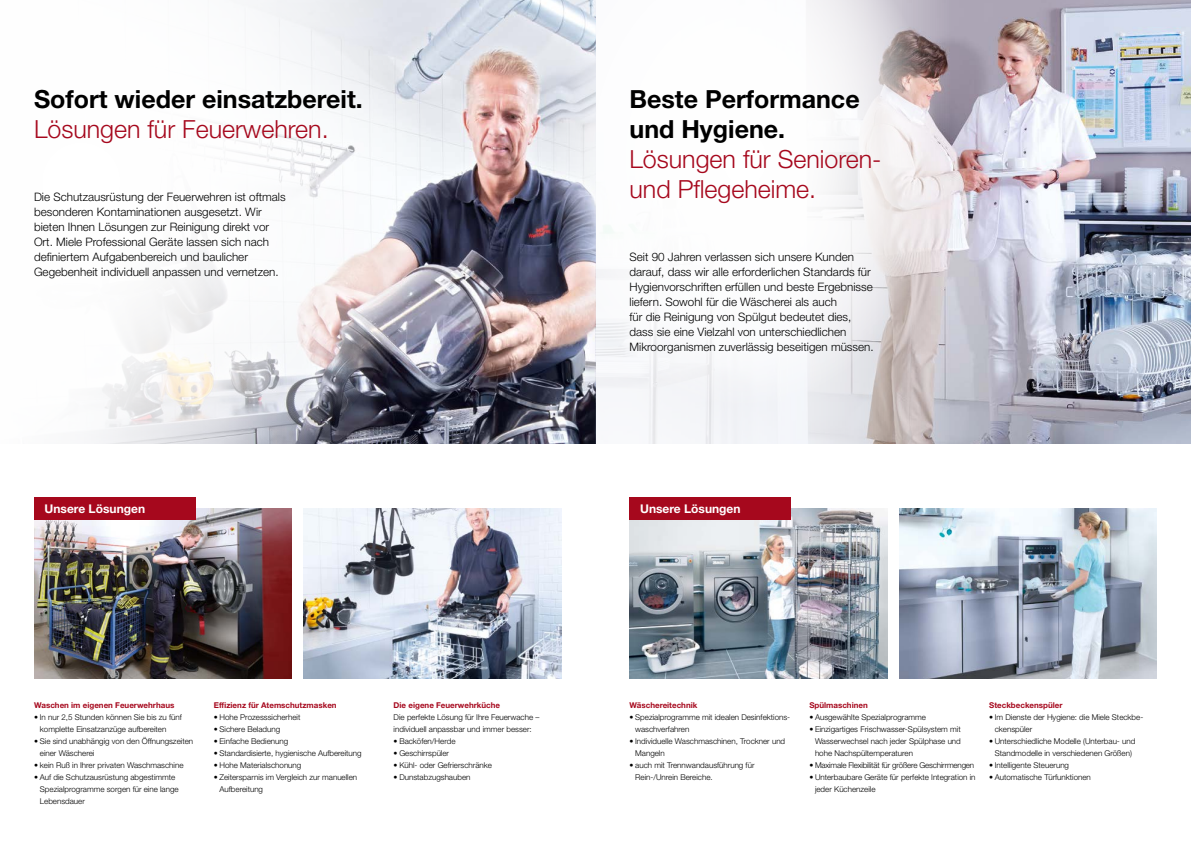
<style>
.page{position:relative;width:1191px;height:842px;background:#fff}
.page>*{position:absolute;margin:0;border:0;box-sizing:border-box;transform-origin:0 0}
.t1{font:300 25px/30px "Helvetica Neue LT Std";color:#a6081d}
.t2{font:700 25px/30px "Helvetica Neue LT Std";color:#000}
.t3{font:700 12px "Helvetica Neue LT Std";color:#fff}
.t4{font:300 11.6px/15.1px "Helvetica Neue LT Std";color:#000}
.t5{font:300 8px/12px "Helvetica Neue LT Std";color:#000}
.t6{font:700 8px "Helvetica Neue LT Std";color:#a6081d}
.t7{font:300 8px "Helvetica Neue LT Std";letter-spacing:-.02em;color:#000}
</style>
<div class="page">
<img style="left:432px;top:0;width:163px;height:444px">
<img style="left:304px;top:508px;width:257px;height:170px">
<img style="left:34px;top:533px;width:258px;height:145px">
<svg style="left:34px;top:0;width:398px;height:533px"></svg>
<div style="left:34px;top:498px;width:161px;height:22px;background:#a6081d"></div>
<img style="left:595px;top:0;width:596px;height:444px">
<svg style="left:550px;top:0;width:388px;height:407px"></svg>
<img style="left:629px;top:508px;width:258px;height:170px">
<img style="left:899px;top:508px;width:258px;height:170px">
<div style="left:629px;top:498px;width:161px;height:22px;background:#a6081d"></div>
<h1 class="t2" style="left:34px;top:83px;width:330px">Sofort wieder einsatzbereit.</h1>
<h1 class="t1" style="left:34px;top:113px;width:296px">Lösungen für Feuerwehren.</h1>
<p class="t4" style="left:34px;top:189px;width:253px">Die Schutzausrüstung der Feuerwehren ist oftmals besonderen Kontaminationen ausgesetzt. Wir bieten Ihnen Lösungen zur Reinigung direkt vor Ort. Miele Professional Geräte lassen sich nach definiertem Aufgabenbereich und baulicher Gegebenheit individuell anpassen und vernetzen.</p>
<h2 class="t3" style="left:45px;top:501px;width:102px">Unsere Lösungen</h2>
<p class="t6" style="left:34px;top:700px;width:142px">Waschen im eigenen Feuerwehrhaus</p>
<p class="t5" style="left:40px;top:711px;width:143px;text-indent:-6px">• In nur 2,5 Stunden können Sie bis zu fünf komplette Einsatzanzüge aufbereiten</p>
<p class="t5" style="left:40px;top:735px;width:155px;text-indent:-6px">• Sie sind unabhängig von den Öffnungszeiten einer Wäscherei</p>
<p class="t5" style="left:34px;top:759px;width:151px">• kein Ruß in Ihrer privaten Waschmaschine</p>
<p class="t5" style="left:40px;top:771px;width:140px;text-indent:-6px">• Auf die Schutzausrüstung abgestimmte<br>Spezialprogramme sorgen für eine lange<br>Lebensdauer</p>
<p class="t6" style="left:214px;top:700px;width:124px">Effizienz für Atemschutzmasken</p>
<p class="t5" style="left:214px;top:711px;width:88px">• Hohe Prozesssicherheit</p>
<p class="t5" style="left:214px;top:723px;width:68px">• Sichere Beladung</p>
<p class="t5" style="left:214px;top:735px;width:76px">• Einfache Bedienung</p>
<p class="t5" style="left:214px;top:747px;width:149px">• Standardisierte, hygienische Aufbereitung</p>
<p class="t5" style="left:214px;top:759px;width:89px">• Hohe Materialschonung</p>
<p class="t5" style="left:219px;top:771px;width:139px;text-indent:-6px">• Zeitersparnis im Vergleich zur manuellen<br>Aufbereitung</p>
<p class="t6" style="left:394px;top:700px;width:108px">Die eigene Feuerwehrküche</p>
<p class="t5" style="left:394px;top:711px;width:147px">Die perfekte Lösung für Ihre Feuerwache – individuell anpassbar und immer besser:</p>
<p class="t5" style="left:394px;top:735px;width:63px">• Backöfen/Herde</p>
<p class="t5" style="left:394px;top:747px;width:57px">• Geschirrspüler</p>
<p class="t5" style="left:394px;top:759px;width:100px">• Kühl- oder Gefrierschränke</p>
<p class="t5" style="left:394px;top:771px;width:78px">• Dunstabzugshauben</p>
<h1 class="t2" style="left:629px;top:83px;width:232px">Beste Performance und Hygiene.</h1>
<h1 class="t1" style="left:629px;top:143px;width:253px">Lösungen für Senioren&shy;und Pflegeheime.</h1>
<p class="t4" style="left:629px;top:249px;width:246px">Seit 90 Jahren verlassen sich unsere Kunden darauf, dass wir alle erforderlichen Standards für Hygienvorschriften erfüllen und beste Ergebnisse liefern. Sowohl für die Wäscherei als auch<br>für die Reinigung von Spülgut bedeutet dies, dass sie eine Vielzahl von unterschiedlichen Mikroorganismen zuverlässig beseitigen müssen.</p>
<h2 class="t3" style="left:640px;top:501px;width:102px">Unsere Lösungen</h2>
<p class="t6" style="left:629px;top:700px;width:69px">Wäschereitechnik</p>
<p class="t5" style="left:635px;top:711px;width:156px;text-indent:-6px">• Spezialprogramme mit idealen Desinfektions&shy;waschverfahren</p>
<p class="t5" style="left:635px;top:735px;width:151px;text-indent:-6px">• Individuelle Waschmaschinen, Trockner und<br>Mangeln</p>
<p class="t5" style="left:635px;top:759px;width:121px;text-indent:-6px">• auch mit Trennwandausführung für<br>Rein-/Unrein Bereiche.</p>
<p class="t6" style="left:809px;top:700px;width:60px">Spülmaschinen</p>
<p class="t5" style="left:809px;top:711px;width:118px">• Ausgewählte Spezialprogramme</p>
<p class="t5" style="left:815px;top:723px;width:147px;text-align:justify;text-indent:-6px">• Einzigartiges Frischwasser-Spülsystem mit Wasserwechsel nach jeder Spülphase und hohe Nachspültemperaturen</p>
<p class="t7" style="left:809px;top:760px;width:166px">• Maximale Flexibilität für größere Geschirrmengen</p>
<p class="t5" style="left:815px;top:771px;width:162px;text-indent:-6px">• Unterbaubare Geräte für perfekte Integration in jeder Küchenzeile</p>
<p class="t6" style="left:989px;top:700px;width:75px">Steckbeckenspüler</p>
<p class="t5" style="left:994px;top:711px;width:150px;text-indent:-6px">• Im Dienste der Hygiene: die Miele Steckbe&shy;ckenspüler</p>
<p class="t5" style="left:989px;top:735px;width:148px;text-align:center">• Unterschiedliche Modelle (Unterbau- und<br>Standmodelle in verschiedenen Größen)</p>
<p class="t5" style="left:989px;top:759px;width:81px">• Intelligente Steuerung</p>
<p class="t5" style="left:989px;top:771px;width:103px">• Automatische Türfunktionen</p>
</div>
